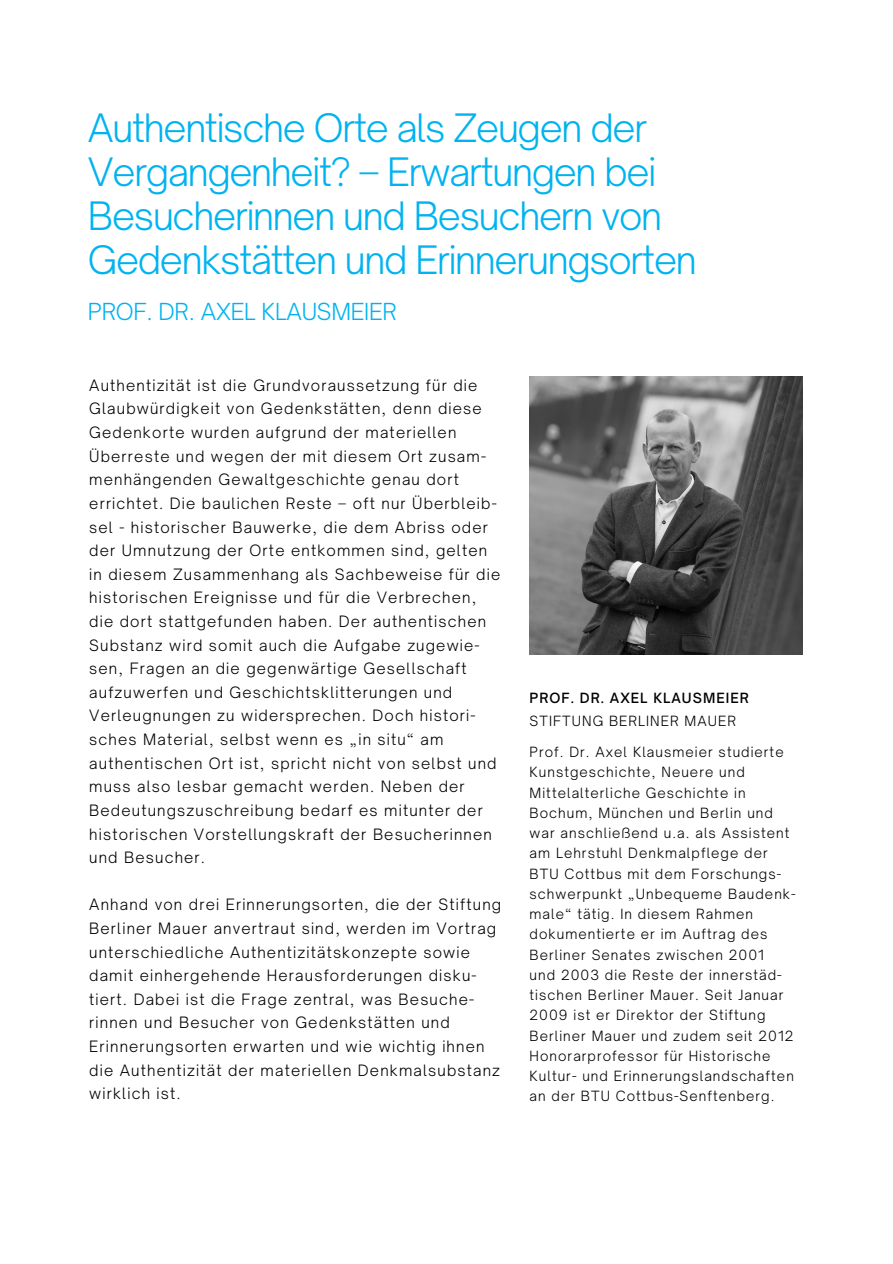
<style>
.page{position:relative;width:893px;height:1264px;background:#fff}
.page>*{position:absolute;margin:0;border:0;box-sizing:border-box;transform-origin:0 0}
.t1{font:300 37.5px/43.8px "Open Sauce One";letter-spacing:-.035em;color:#00b3f0}
.t2{font:300 22.5px "Open Sauce One";letter-spacing:-.01em;color:#00b3f0}
.t3{font:300 15px/23.5px "Open Sauce One";letter-spacing:.075em;color:#000}
.t4{font:300 13.5px/20.2px "Open Sauce One";letter-spacing:.075em;color:#000}
.t5{font:500 13.5px "Open Sauce One";letter-spacing:.075em;color:#000}
</style>
<div class="page">
<img style="left:529px;top:376px;width:273px;height:278px">
<h1 class="t1" style="left:88px;top:106px;width:610px">Authentische Orte als Zeugen der Vergangenheit? – Erwartungen bei Besucherinnen und Besuchern von Gedenkstätten und Erinnerungsorten</h1>
<h2 class="t2" style="left:88px;top:297px;width:310px">PROF. DR. AXEL KLAUSMEIER</h2>
<p class="t3" style="left:89px;top:373px;width:412px">Authentizität ist die Grundvoraussetzung für die Glaubwürdigkeit von Gedenkstätten, denn diese Gedenkorte wurden aufgrund der materiellen Überreste und wegen der mit diesem Ort zusam&shy;menhängenden Gewaltgeschichte genau dort errichtet. Die baulichen Reste – oft nur Überbleib&shy;sel - historischer Bauwerke, die dem Abriss oder der Umnutzung der Orte entkommen sind, gelten in diesem Zusammenhang als Sachbeweise für die historischen Ereignisse und für die Verbrechen, die dort stattgefunden haben. Der authentischen Substanz wird somit auch die Aufgabe zugewie&shy;sen, Fragen an die gegenwärtige Gesellschaft aufzuwerfen und Geschichtsklitterungen und Verleugnungen zu widersprechen. Doch histori&shy;sches Material, selbst wenn es „in situ“ am authentischen Ort ist, spricht nicht von selbst und muss also lesbar gemacht werden. Neben der Bedeutungszuschreibung bedarf es mitunter der historischen Vorstellungskraft der Besucherinnen und Besucher.</p>
<p class="t3" style="left:89px;top:892px;width:413px">Anhand von drei Erinnerungsorten, die der Stiftung Berliner Mauer anvertraut sind, werden im Vortrag unterschiedliche Authentizitätskonzepte sowie damit einhergehende Herausforderungen disku&shy;tiert. Dabei ist die Frage zentral, was Besuche&shy;rinnen und Besucher von Gedenkstätten und Erinnerungsorten erwarten und wie wichtig ihnen die Authentizität der materiellen Denkmalsubstanz wirklich ist.</p>
<p class="t5" style="left:529px;top:689px;width:221px">PROF. DR. AXEL KLAUSMEIER</p>
<p class="t4" style="left:529px;top:710px;width:208px">STIFTUNG BERLINER MAUER</p>
<p class="t4" style="left:529px;top:741px;width:267px">Prof. Dr. Axel Klausmeier studierte Kunstgeschichte, Neuere und Mittelalterliche Geschichte in Bochum, München und Berlin und war anschließend u.a. als Assistent am Lehrstuhl Denkmalpflege der BTU Cottbus mit dem Forschungs&shy;schwerpunkt „Unbequeme Baudenk&shy;male“ tätig. In diesem Rahmen dokumentierte er im Auftrag des Berliner Senates zwischen 2001<br>und 2003 die Reste der innerstäd&shy;tischen Berliner Mauer. Seit Januar 2009 ist er Direktor der Stiftung Berliner Mauer und zudem seit 2012<br>Honorarprofessor für Historische Kultur- und Erinnerungslandschaften an der BTU Cottbus-Senftenberg.</p>
</div>
